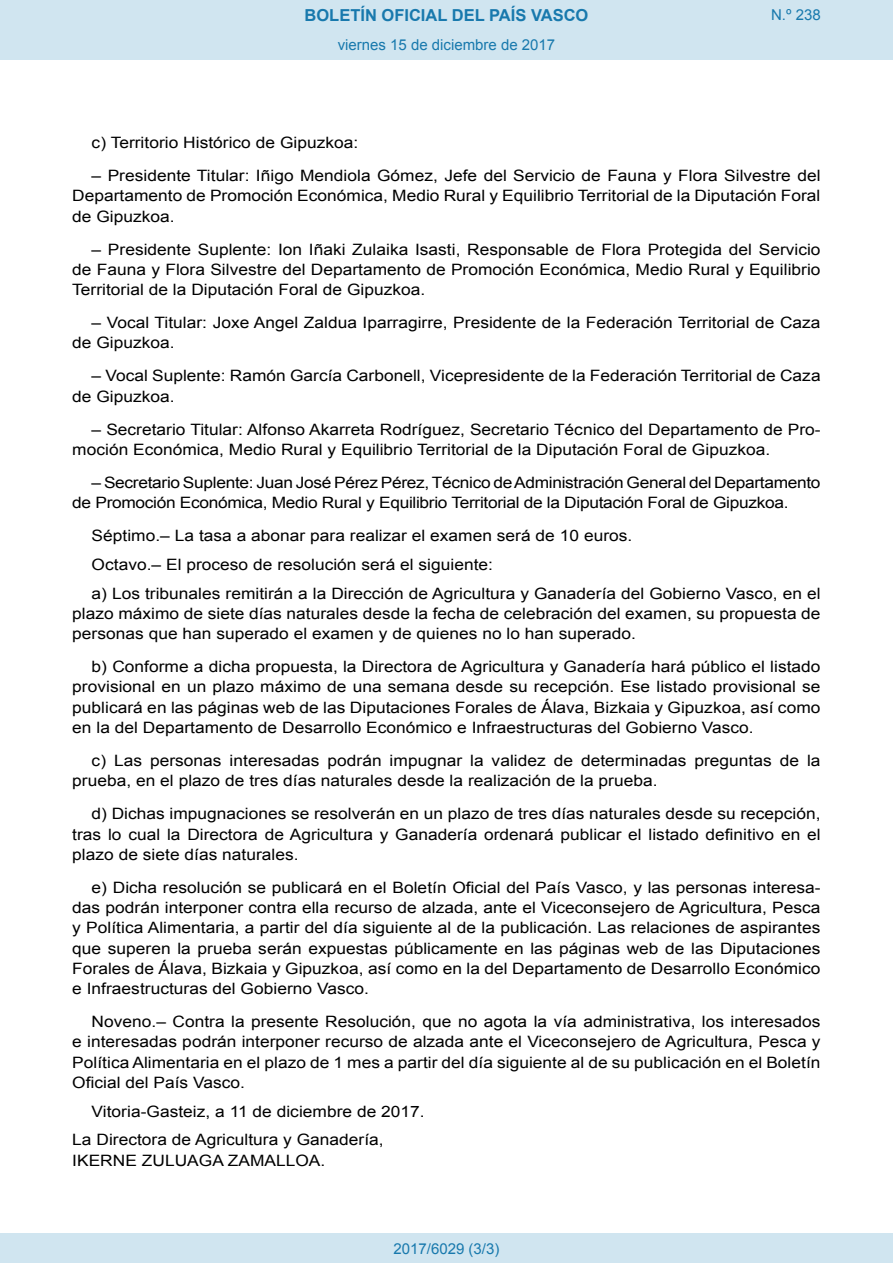
<style>
.page{position:relative;width:893px;height:1263px;background:#fff}
.page>*{position:absolute;margin:0;border:0;box-sizing:border-box;transform-origin:0 0}
.t1{font:700 16.5px "Arial";color:#1879ad}
.BOPVDetalle{font:15.6px/20.2px "Arial";color:#000;text-align:justify;scale:1.11 1}
.BOPVDetalle-2{font:15.6px/20.2px "Arial";letter-spacing:-.02em;color:#000;scale:1.11 1}
.BOPVFirmaLugFec{font:15.6px "Arial";color:#000;scale:1.11 1}
.BOPVFirmaPuesto{font:15.6px "Arial";color:#000;scale:1.11 1}
.BOPVFirmaNombre{font:15.6px "Arial";color:#000;scale:1.11 1}
.Paginacion_Centro{font:15px "Arial";color:#1879ad}
</style>
<div class="page">
<div style="left:0;top:0;width:893px;height:60px;background:#d0e5f0"></div>
<div style="left:0;top:1233px;width:893px;height:30px;background:#d0e5f0"></div>
<p class="t1" style="left:305px;top:4px;width:285px">BOLETÍN OFICIAL DEL PAÍS VASCO</p>
<p class="Paginacion_Centro" style="left:338px;top:35px;width:219px">viernes 15 de diciembre de 2017</p>
<p class="Paginacion_Centro" style="left:771px;top:5px;width:51px">N.º 238</p>
<p class="BOPVDetalle" style="left:92px;top:133px;width:242px">c) Territorio Histórico de Gipuzkoa:</p>
<p class="BOPVDetalle" style="left:72px;top:166px;width:676px;text-indent:19px">– Presidente Titular: Iñigo Mendiola Gómez, Jefe del Servicio de Fauna y Flora Silvestre del Departamento de Promoción Económica, Medio Rural y Equilibrio Territorial de la Diputación Foral de Gipuzkoa.</p>
<p class="BOPVDetalle" style="left:72px;top:239px;width:676px;text-indent:19px">– Presidente Suplente: Ion Iñaki Zulaika Isasti, Responsable de Flora Protegida del Servicio de Fauna y Flora Silvestre del Departamento de Promoción Económica, Medio Rural y Equilibrio Territorial de la Diputación Foral de Gipuzkoa.</p>
<p class="BOPVDetalle" style="left:72px;top:313px;width:676px;text-indent:19px">– Vocal Titular: Joxe Angel Zaldua Iparragirre, Presidente de la Federación Territorial de Caza de Gipuzkoa.</p>
<p class="BOPVDetalle" style="left:72px;top:366px;width:676px;text-indent:19px">– Vocal Suplente: Ramón García Carbonell, Vicepresidente de la Federación Territorial de Caza de Gipuzkoa.</p>
<p class="BOPVDetalle" style="left:72px;top:419px;width:676px;text-indent:19px">– Secretario Titular: Alfonso Akarreta Rodríguez, Secretario Técnico del Departamento de Pro&shy;moción Económica, Medio Rural y Equilibrio Territorial de la Diputación Foral de Gipuzkoa.</p>
<p class="BOPVDetalle-2" style="left:72px;top:472px;width:676px;text-indent:19px">– Secretario Suplente: Juan José Pérez Pérez, Técnico de Administración General del Departamento de Promoción Económica, Medio Rural y Equilibrio Territorial de la Diputación Foral de Gipuzkoa.</p>
<p class="BOPVDetalle" style="left:92px;top:526px;width:489px">Séptimo.– La tasa a abonar para realizar el examen será de 10 euros.</p>
<p class="BOPVDetalle" style="left:92px;top:554px;width:363px">Octavo.– El proceso de resolución será el siguiente:</p>
<p class="BOPVDetalle" style="left:72px;top:583px;width:676px;text-indent:19px">a) Los tribunales remitirán a la Dirección de Agricultura y Ganadería del Gobierno Vasco, en el plazo máximo de siete días naturales desde la fecha de celebración del examen, su propuesta de personas que han superado el examen y de quienes no lo han superado.</p>
<p class="BOPVDetalle" style="left:72px;top:657px;width:676px;text-indent:19px">b) Conforme a dicha propuesta, la Directora de Agricultura y Ganadería hará público el listado provisional en un plazo máximo de una semana desde su recepción. Ese listado provisional se publicará en las páginas web de las Diputaciones Forales de Álava, Bizkaia y Gipuzkoa, así como en la del Departamento de Desarrollo Económico e Infraestructuras del Gobierno Vasco.</p>
<p class="BOPVDetalle" style="left:72px;top:750px;width:676px;text-indent:19px">c) Las personas interesadas podrán impugnar la validez de determinadas preguntas de la prueba, en el plazo de tres días naturales desde la realización de la prueba.</p>
<p class="BOPVDetalle" style="left:72px;top:804px;width:676px;text-indent:19px">d) Dichas impugnaciones se resolverán en un plazo de tres días naturales desde su recepción, tras lo cual la Directora de Agricultura y Ganadería ordenará publicar el listado definitivo en el plazo de siete días naturales.</p>
<p class="BOPVDetalle" style="left:72px;top:877px;width:676px;text-indent:19px">e) Dicha resolución se publicará en el Boletín Oficial del País Vasco, y las personas interesa&shy;das podrán interponer contra ella recurso de alzada, ante el Viceconsejero de Agricultura, Pesca y Política Alimentaria, a partir del día siguiente al de la publicación. Las relaciones de aspirantes que superen la prueba serán expuestas públicamente en las páginas web de las Diputaciones Forales de Álava, Bizkaia y Gipuzkoa, así como en la del Departamento de Desarrollo Económico e Infraestructuras del Gobierno Vasco.</p>
<p class="BOPVDetalle" style="left:72px;top:1011px;width:676px;text-indent:19px">Noveno.– Contra la presente Resolución, que no agota la vía administrativa, los interesados e interesadas podrán interponer recurso de alzada ante el Viceconsejero de Agricultura, Pesca y Política Alimentaria en el plazo de 1 mes a partir del día siguiente al de su publicación en el Boletín Oficial del País Vasco.</p>
<p class="BOPVFirmaLugFec" style="left:92px;top:1101px;width:302px">Vitoria-Gasteiz, a 11 de diciembre de 2017.</p>
<p class="BOPVFirmaPuesto" style="left:72px;top:1129px;width:282px">La Directora de Agricultura y Ganadería,</p>
<p class="BOPVFirmaNombre" style="left:72px;top:1150px;width:229px">IKERNE ZULUAGA ZAMALLOA.</p>
<p class="Paginacion_Centro" style="left:393px;top:1238px;width:107px">2017/6029 (3/3)</p>
</div>
